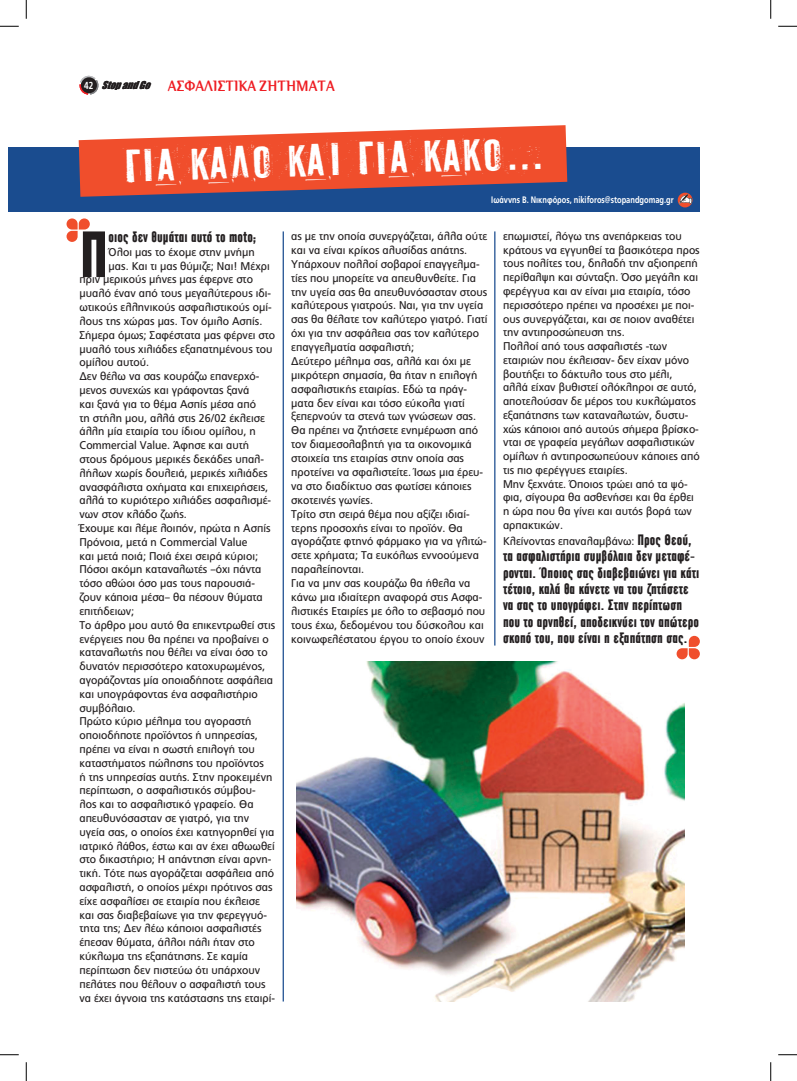
<style>
.page{position:relative;width:797px;height:1081px;background:#fff}
.page>*{position:absolute;margin:0;border:0;box-sizing:border-box;transform-origin:0 0}
.t1{font:500 64.62px "CF Blast Gothic";color:#231f20;scale:.96 1}
.t2{font:42.75px "PF Fuel Alternate";color:#fff;scale:1.11 1}
.t3{font:500 15px/16.2px "CF Blast Gothic";letter-spacing:.005em;color:#231f20;scale:.96 1}
.t4{font:700 15px "PF Vision Text";letter-spacing:.02em;color:#ee1d23}
.t5{font:11.25px/13.8px "PF Catalog";color:#231f20;scale:.96 1}
.t6{font:11.25px "PF Catalog";color:#231f20;scale:.95 1}
.t7{font:700 10.25px "PF Catalog";color:#fff;scale:.8 1}
.t8{font:italic 10px "Impact";color:#231f20}
.t9{font:700 9.38px "PF Catalog";color:#fff;scale:.8 1}
.s1{font-family:"CF Blast Gothic";font-weight:500;font-size:15px}
</style>
<div class="page">
<div style="left:9px;top:147px;width:690px;height:64px;background:#1a4c8f"></div>
<svg style="left:677px;top:192px;width:15px;height:15px"></svg>
<svg style="left:678px;top:194px;width:14px;height:10px"></svg>
<svg style="left:67px;top:218px;width:23px;height:24px"></svg>
<div style="left:67px;top:232px;width:10px;height:9px;background:#f04e2c;border-radius:50%"></div>
<svg style="left:79px;top:125px;width:488px;height:72px;fill:#f04e2c"></svg>
<svg style="left:79px;top:75px;width:20px;height:20px"></svg>
<div style="left:81px;top:77px;width:16px;height:16px;background:#231f20;border-radius:50%"></div>
<svg style="left:676px;top:635px;width:24px;height:24px"></svg>
<div style="left:689px;top:636px;width:10px;height:9px;background:#f04e2c;border-radius:50%"></div>
<hr style="left:282px;top:231px;width:2px;height:770px;background:#1a4c8f">
<hr style="left:494px;top:231px;width:1px;height:414px;background:#1a4c8f">
<img style="left:296px;top:661px;width:389px;height:340px">
<svg style="left:0;top:25px;width:19px;height:2px"></svg>
<svg style="left:778px;top:25px;width:19px;height:2px"></svg>
<svg style="left:0;top:1054px;width:19px;height:1px"></svg>
<svg style="left:778px;top:1054px;width:19px;height:1px"></svg>
<svg style="left:25px;top:0;width:2px;height:19px"></svg>
<svg style="left:25px;top:1062px;width:2px;height:18px"></svg>
<svg style="left:770px;top:0;width:1px;height:19px"></svg>
<svg style="left:770px;top:1062px;width:1px;height:18px"></svg>
<p class="t7" style="left:84px;top:79px;width:13px">42</p>
<p class="t8" style="left:102px;top:77px;width:55px">StopandGo</p>
<p class="t4" style="left:168px;top:77px;width:168px">ΑΣΦΑΛΙΣΤΙΚΑ ΖΗΤΗΜΑΤΑ</p>
<p class="t2" style="left:122px;top:141px;width:381px;rotate:-2deg">Για καλό και για κακό…</p>
<p class="t1" style="left:79px;top:220px;width:32px">Π</p>
<p class="t3" style="left:109px;top:229px;width:155px">οιος δεν θυμάται αυτό το moto;</p>
<p class="t5" style="left:109px;top:245px;width:154px">Όλοι μας το έχομε στην μνήμη</p>
<p class="t5" style="left:109px;top:259px;width:169px">μας. Και τι μας θύμιζε; Ναι! Μέχρι</p>
<p class="t5" style="left:79px;top:273px;width:182px">πριν μερικούς μήνες μας έφερνε στο</p>
<p class="t5" style="left:79px;top:286px;width:201px">μυαλό έναν από τους μεγαλύτερους ιδι-</p>
<p class="t5" style="left:79px;top:300px;width:202px">ωτικούς ελληνικούς ασφαλιστικούς ομί-</p>
<p class="t5" style="left:79px;top:314px;width:192px">λους της χώρας μας. Τον όμιλο Ασπίς.</p>
<p class="t5" style="left:79px;top:328px;width:205px">Σήμερα όμως; Σαφέστατα μας φέρνει στο</p>
<p class="t5" style="left:79px;top:342px;width:203px">μυαλό τους χιλιάδες εξαπατημένους του</p>
<p class="t5" style="left:79px;top:355px;width:74px">ομίλου αυτού.</p>
<p class="t5" style="left:79px;top:369px;width:201px">Δεν θέλω να σας κουράζω επανερχό&shy;μενος συνεχώς και γράφοντας ξανά<br>και ξανά για το θέμα Ασπίς μέσα από<br>τη στήλη μου, αλλά στις 26/02 έκλεισε άλλη μία εταιρία του ίδιου ομίλου, η Commercial Value. Άφησε και αυτή στους δρόμους μερικές δεκάδες υπαλ&shy;λήλων χωρίς δουλειά, μερικές χιλιάδες ανασφάλιστα οχήματα και επιχειρήσεις, αλλά το κυριότερο χιλιάδες ασφαλισμέ&shy;νων στον κλάδο ζωής.</p>
<p class="t5" style="left:79px;top:521px;width:201px">Έχουμε και λέμε λοιπόν, πρώτα η Ασπίς<br>Πρόνοια, μετά η Commercial Value<br>και μετά ποιά; Ποιά έχει σειρά κύριοι;<br>Πόσοι ακόμη καταναλωτές –όχι πάντα τόσο αθώοι όσο μας τους παρουσιά&shy;ζουν κάποια μέσα– θα πέσουν θύματα επιτήδειων;</p>
<p class="t5" style="left:79px;top:617px;width:205px">Το άρθρο μου αυτό θα επικεντρωθεί στις ενέργειες που θα πρέπει να προβαίνει ο καταναλωτής που θέλει να είναι όσο το δυνατόν περισσότερο κατοχυρωμένος, αγοράζοντας μία οποιαδήποτε ασφάλεια και υπογράφοντας ένα ασφαλιστήριο συμβόλαιο.</p>
<p class="t5" style="left:79px;top:714px;width:205px">Πρώτο κύριο μέλημα του αγοραστή οποιοδήποτε προϊόντος ή υπηρεσίας, πρέπει να είναι η σωστή επιλογή του καταστήματος πώλησης του προϊόντος<br>ή της υπηρεσίας αυτής. Στην προκειμένη περίπτωση, ο ασφαλιστικός σύμβου&shy;λος και το ασφαλιστικό γραφείο. Θα απευθυνόσασταν σε γιατρό, για την υγεία σας, ο οποίος έχει κατηγορηθεί για ιατρικό λάθος, έστω και αν έχει αθωωθεί στο δικαστήριο; Η απάντηση είναι αρνη&shy;τική. Τότε πως αγοράζεται ασφάλεια από ασφαλιστή, ο οποίος μέχρι πρότινος σας είχε ασφαλίσει σε εταιρία που έκλεισε και σας διαβεβαίωνε για την φερεγγυό&shy;τητα της; Δεν λέω κάποιοι ασφαλιστές έπεσαν θύματα, άλλοι πάλι ήταν στο κύκλωμα της εξαπάτησης. Σε καμία περίπτωση δεν πιστεύω ότι υπάρχουν πελάτες που θέλουν ο ασφαλιστή τους να έχει άγνοια της κατάστασης της εταιρί-</p>
<p class="t9" style="left:491px;top:194px;width:229px">Ιωάννης Β. Νικηφόρος, nikiforos@stopandgomag.gr</p>
<p class="t5" style="left:291px;top:229px;width:206px">ας με την οποία συνεργάζεται, άλλα ούτε και να είναι κρίκος αλυσίδας απάτης.</p>
<p class="t5" style="left:291px;top:257px;width:206px">Υπάρχουν πολλοί σοβαροί επαγγελμα&shy;τίες που μπορείτε να απευθυνθείτε. Για την υγεία σας θα απευθυνόσασταν στους καλύτερους γιατρούς. Ναι, για την υγεία σας θα θέλατε τον καλύτερο γιατρό. Γιατί όχι για την ασφάλεια σας τον καλύτερο επαγγελματία ασφαλιστή;</p>
<p class="t5" style="left:291px;top:354px;width:201px">Δεύτερο μέλημα σας, αλλά και όχι με μικρότερη σημασία, θα ήταν η επιλογή ασφαλιστικής εταιρίας. Εδώ τα πράγ&shy;ματα δεν είναι και τόσο εύκολα γιατί ξεπερνούν τα στενά των γνώσεων σας.<br>Θα πρέπει να ζητήσετε ενημέρωση από τον διαμεσολαβητή για τα οικονομικά στοιχεία της εταιρίας στην οποία σας προτείνει να σφαλιστείτε. Ίσως μια έρευ&shy;να στο διαδίκτυο σας φωτίσει κάποιες σκοτεινές γωνίες.</p>
<p class="t5" style="left:291px;top:507px;width:205px">Τρίτο στη σειρά θέμα που αξίζει ιδιαί&shy;τερης προσοχής είναι το προϊόν. Θα αγοράζατε φτηνό φάρμακο για να γλιτώ&shy;σετε χρήματα; Τα ευκόλως εννοούμενα παραλείπονται.</p>
<p class="t5" style="left:291px;top:576px;width:204px">Για να μην σας κουράζω θα ήθελα να κάνω μια ιδιαίτερη αναφορά στις Ασφα&shy;λιστικές Εταιρίες με όλο το σεβασμό που τους έχω, δεδομένου του δύσκολου και κοινωφελέστατου έργου το οποίο έχουν</p>
<p class="t5" style="left:503px;top:229px;width:206px">επωμιστεί, λόγω της ανεπάρκειας του κράτους να εγγυηθεί τα βασικότερα προς τους πολίτες του, δηλαδή την αξιοπρεπή περίθαλψη και σύνταξη. Όσο μεγάλη και φερέγγυα και αν είναι μια εταιρία, τόσο περισσότερο πρέπει να προσέχει με ποι&shy;ους συνεργάζεται, και σε ποιον αναθέτει την αντιπροσώπευση της.</p>
<p class="t5" style="left:503px;top:339px;width:206px">Πολλοί από τους ασφαλιστές -των εταιριών που έκλεισαν- δεν είχαν μόνο βουτήξει το δάκτυλο τους στο μέλι, αλλά είχαν βυθιστεί ολόκληροι σε αυτό, αποτελούσαν δε μέρος του κυκλώματος εξαπάτησης των καταναλωτών, δυστυ&shy;χώς κάποιοι από αυτούς σήμερα βρίσκο&shy;νται σε γραφεία μεγάλων ασφαλιστικών ομίλων ή αντιπροσωπεύουν κάποιες από τις πιο φερέγγυες εταιρίες.</p>
<p class="t5" style="left:503px;top:477px;width:200px">Μην ξεχνάτε. Όποιος τρώει από τα ψό&shy;φια, σίγουρα θα ασθενήσει και θα έρθει η ώρα που θα γίνει και αυτός βορά των αρπακτικών.</p>
<p class="t6" style="left:503px;top:534px;width:200px">Κλείνοντας επαναλαμβάνω: <span class="s1">Προς Θεού,</span></p>
<p class="t3" style="left:503px;top:548px;width:206px">τα ασφαλιστήρια συμβόλαια δεν μεταφέ&shy;ρονται. Όποιος σας διαβεβαιώνει για κάτι τέτοιο, καλά θα κάνετε να του ζητήσετε να σας το υπογράφει. Στην περίπτωση που το αρνηθεί, αποδεικνύει τον απώτερο σκοπό του, που είναι η εξαπάτηση σας.</p>
</div>
